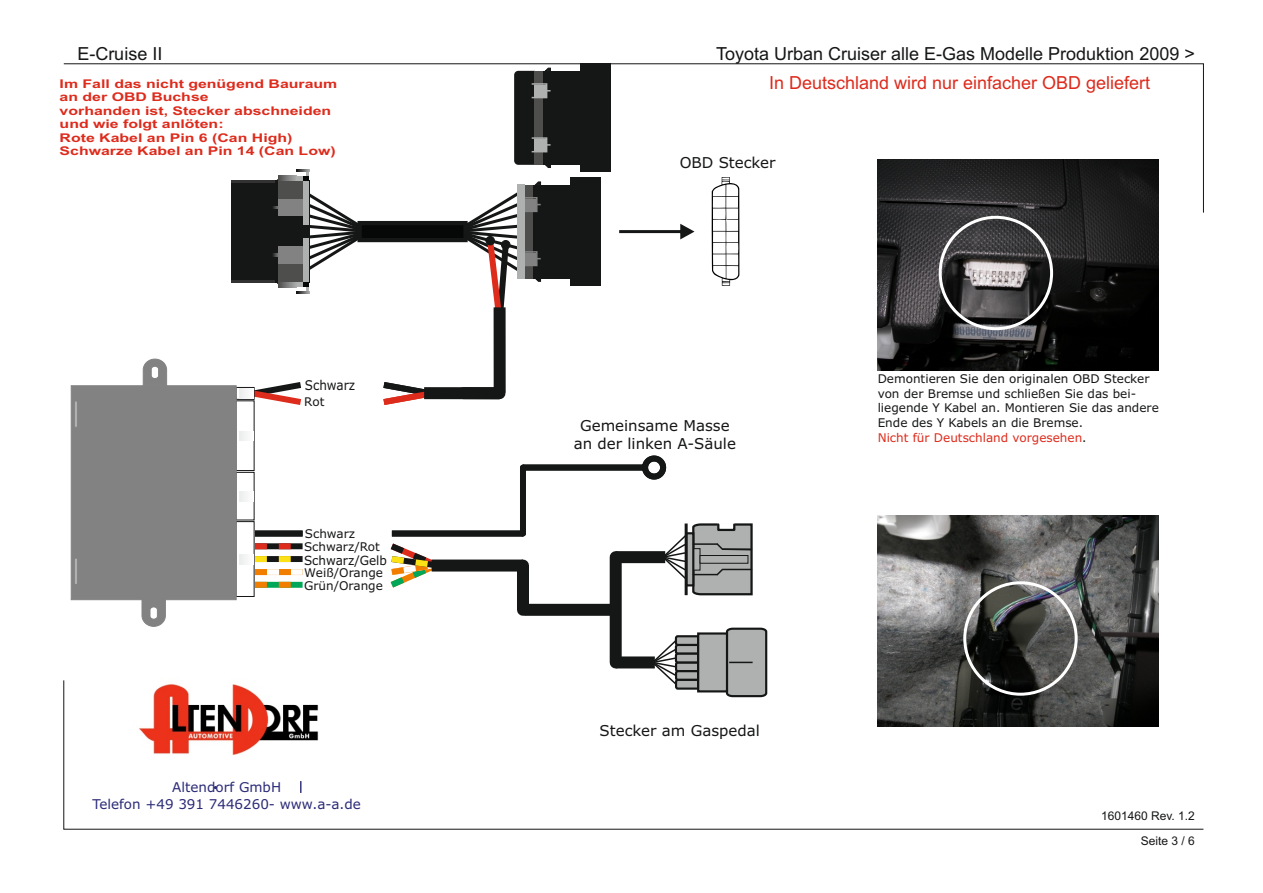
<style>
.page{position:relative;width:1263px;height:893px;background:#fff}
.page>*{position:absolute;margin:0;border:0;box-sizing:border-box;transform-origin:0 0}
.t1{font:18px "Arial";color:#151616}
.t2{font:18px "Arial";color:#dd2b1c}
.t3{font:15px/18.3px "Verdana";color:#151616;text-align:center}
.t4{font:13.5px/16.4px "Verdana";color:#2b2b78;text-align:center}
.t5{font:13.35px "Verdana";color:#151616;scale:.89 1}
.t6{font:12.6px "Verdana";color:#151616;scale:.95 1}
.t7{font:12px/14.5px "Verdana";color:#151616}
.t8{font:700 12px/13.4px "Arial";color:#dd2b1c;scale:1.32 1}
.t9{font:12px "Arial";color:#151616}
.s1{color:#dd2b1c}
</style>
<div class="page">
<svg style="left:63px;top:63px;width:1141px;height:150px"></svg>
<svg style="left:63px;top:680px;width:1141px;height:149px"></svg>
<div style="left:610px;top:557px;width:12px;height:105px;background:#151616"></div>
<div style="left:616px;top:551px;width:49px;height:12px;background:#151616"></div>
<div style="left:616px;top:656px;width:39px;height:12px;background:#151616"></div>
<svg style="left:661px;top:523px;width:92px;height:73px"></svg>
<svg style="left:650px;top:627px;width:118px;height:71px"></svg>
<div style="left:524px;top:604px;width:92px;height:12px;background:#151616"></div>
<svg style="left:390px;top:543px;width:54px;height:45px"></svg>
<div style="left:517px;top:565px;width:12px;height:45px;background:#151616"></div>
<div style="left:432px;top:559px;width:91px;height:12px;background:#151616"></div>
<div style="left:392px;top:530px;width:131px;height:6px;background:#151616"></div>
<div style="left:520px;top:468px;width:6px;height:65px;background:#151616"></div>
<svg style="left:523px;top:456px;width:143px;height:24px"></svg>
<img style="left:877px;top:515px;width:281px;height:211px">
<div style="left:963px;top:581px;width:115px;height:115px;border:3px solid #fff;border-radius:50%"></div>
<img style="left:878px;top:159px;width:280px;height:211px">
<div style="left:939px;top:216px;width:114px;height:114px;border:3px solid #fff;border-radius:50%"></div>
<svg style="left:712px;top:177px;width:27px;height:109px"></svg>
<div style="left:726px;top:254px;width:12px;height:11px;background:#fff"></div>
<div style="left:231px;top:181px;width:78px;height:102px;background:#151616"></div>
<div style="left:303px;top:181px;width:6px;height:44px;background:#afb0b0"></div>
<div style="left:278px;top:199px;width:25px;height:17px;background:#818281"></div>
<div style="left:278px;top:247px;width:25px;height:17px;background:#818281"></div>
<div style="left:278px;top:181px;width:25px;height:18px;background:#4e4e4d"></div>
<div style="left:278px;top:264px;width:25px;height:19px;background:#4e4e4d"></div>
<svg style="left:278px;top:176px;width:19px;height:5px"></svg>
<svg style="left:278px;top:282px;width:19px;height:5px"></svg>
<svg style="left:273px;top:206px;width:5px;height:3px"></svg>
<hr style="left:231px;top:181px;width:44px;height:2px;background:#323232">
<hr style="left:231px;top:280px;width:44px;height:3px;background:#323232">
<svg style="left:297px;top:170px;width:12px;height:11px"></svg>
<div style="left:525px;top:185px;width:46px;height:94px;background:#151616"></div>
<div style="left:571px;top:177px;width:30px;height:109px;background:#151616"></div>
<svg style="left:535px;top:182px;width:6px;height:3px"></svg>
<svg style="left:535px;top:279px;width:6px;height:3px"></svg>
<div style="left:524px;top:185px;width:9px;height:94px;background:#4e4e4d"></div>
<div style="left:521px;top:197px;width:16px;height:15px;border:2px solid #818281"></div>
<div style="left:525px;top:199px;width:11px;height:11px;background:#818281"></div>
<div style="left:521px;top:251px;width:16px;height:15px;border:2px solid #818281"></div>
<div style="left:525px;top:253px;width:11px;height:11px;background:#818281"></div>
<div style="left:517px;top:185px;width:7px;height:94px;background:#afb0b0"></div>
<svg style="left:297px;top:189px;width:220px;height:139px"></svg>
<div style="left:501px;top:240px;width:9px;height:9px;background:#151616;border:1px solid #151616;border-radius:50%"></div>
<div style="left:486px;top:236px;width:9px;height:9px;background:#151616;border:1px solid #151616;border-radius:50%"></div>
<svg style="left:619px;top:224px;width:75px;height:15px"></svg>
<div style="left:494px;top:307px;width:12px;height:86px;background:#151616"></div>
<svg style="left:383px;top:382px;width:55px;height:23px"></svg>
<div style="left:424px;top:387px;width:75px;height:12px;background:#151616"></div>
<svg style="left:71px;top:359px;width:232px;height:268px"></svg>
<img style="left:132px;top:680px;width:197px;height:80px">
<svg style="left:300px;top:781px;width:1px;height:12px"></svg>
<div style="left:514px;top:71px;width:20px;height:94px;background:#151616"></div>
<div style="left:535px;top:71px;width:45px;height:94px;background:#151616"></div>
<div style="left:580px;top:63px;width:30px;height:109px;background:#151616"></div>
<svg style="left:545px;top:68px;width:6px;height:3px"></svg>
<svg style="left:545px;top:165px;width:6px;height:3px"></svg>
<div style="left:534px;top:71px;width:9px;height:94px;background:#4e4e4d"></div>
<div style="left:531px;top:83px;width:16px;height:15px;border:2px solid #afb0b0"></div>
<div style="left:534px;top:85px;width:11px;height:11px;background:#afb0b0"></div>
<div style="left:531px;top:137px;width:16px;height:15px;border:2px solid #afb0b0"></div>
<div style="left:534px;top:139px;width:11px;height:12px;background:#afb0b0"></div>
<h1 class="t1" style="left:77px;top:47px;width:87px">E-Cruise II</h1>
<h1 class="t1" style="left:716px;top:47px;width:480px">Toyota Urban Cruiser alle E-Gas Modelle Produktion 2009 &gt;</h1>
<p class="t8" style="left:60px;top:78px;width:212px">Im Fall das nicht genügend Bauraum</p>
<h1 class="t2" style="left:769px;top:75px;width:383px">In Deutschland wird nur einfacher OBD geliefert</h1>
<p class="t8" style="left:60px;top:92px;width:211px">an der OBD Buchse<br>vorhanden ist, Stecker abschneiden und wie folgt anlöten:<br>Rote Kabel an Pin 6 (Can High)<br>Schwarze Kabel an Pin 14 (Can Low)</p>
<p class="t3" style="left:680px;top:154px;width:97px">OBD Stecker</p>
<p class="t5" style="left:305px;top:380px;width:58px">Schwarz</p>
<p class="t7" style="left:304px;top:396px;width:22px">Rot</p>
<p class="t7" style="left:305px;top:527px;width:52px">Schwarz</p>
<p class="t7" style="left:304px;top:541px;width:77px">Schwarz/Rot</p>
<p class="t6" style="left:304px;top:555px;width:89px">Schwarz/Gelb</p>
<p class="t7" style="left:304px;top:566px;width:80px">Weiß/Orange</p>
<p class="t7" style="left:304px;top:579px;width:80px">Grün/Orange</p>
<p class="t4" style="left:92px;top:780px;width:270px">Altendorf GmbH<br>Telefon +49 391 7446260- www.a-a.de</p>
<p class="t3" style="left:574px;top:417px;width:164px">Gemeinsame Masse an der linken A-Säule</p>
<p class="t3" style="left:599px;top:723px;width:162px">Stecker am Gaspedal</p>
<p class="t7" style="left:878px;top:373px;width:283px">Demontieren Sie den originalen OBD Stecker von der Bremse und schließen Sie das bei&shy;liegende Y Kabel an. Montieren Sie das andere Ende des Y Kabels an die Bremse.<br><span class="s1">Nicht für Deutschland vorgesehen</span>.</p>
<p class="t9" style="left:1101px;top:811px;width:95px">1601460 Rev. 1.2</p>
<p class="t9" style="left:1141px;top:837px;width:56px">Seite 3 / 6</p>
</div>
